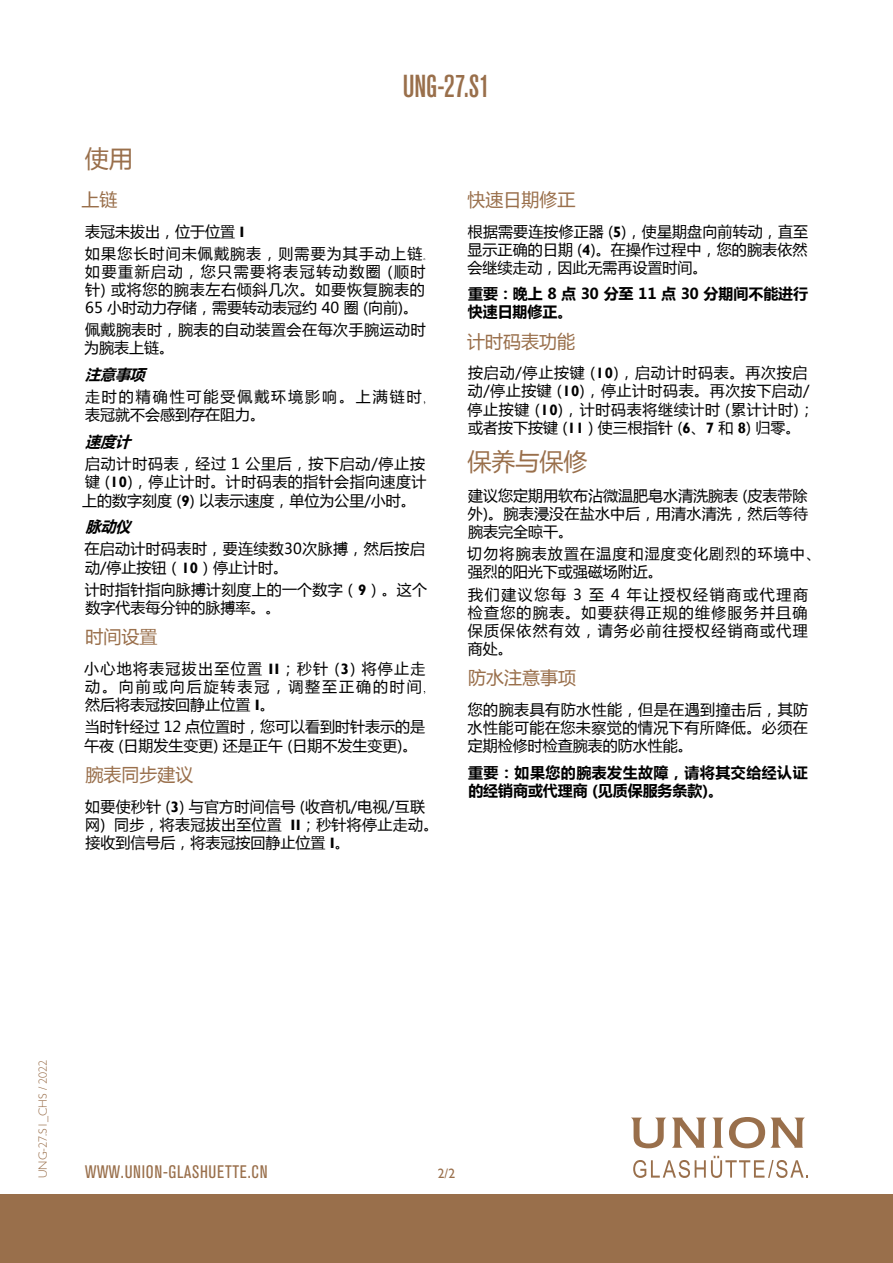
<style>
.page{position:relative;width:893px;height:1263px;background:#fff}
.page>*{position:absolute;margin:0;border:0;box-sizing:border-box;transform-origin:0 0}
.t1{font:500 condensed 31.5px "Akzidenz Grotesk BQ";letter-spacing:-.005em;color:#996f4b}
.Head_CHS{font:24px "Microsoft Ya Hei";color:#996f4b}
.Subhead_CHS{font:18px "Microsoft Ya Hei";color:#996f4b}
.t2{font:condensed 18px "Akzidenz Grotesk BQ";letter-spacing:.04em;color:#996f4b}
.Copy_CHS{font:15px/18px "Microsoft Ya Hei";letter-spacing:.025em;color:#000;text-align:justify}
.Copy_CHS-2{font:15px/18px "Microsoft Ya Hei";letter-spacing:.075em;color:#000}
.Copy_CHS-3{font:15px/18px "Microsoft Ya Hei";letter-spacing:.045em;color:#000}
.Copy_CHS-4{font:15px/18px "Microsoft Ya Hei";color:#000}
.Copy_CHS-5{font:15px/18px "Microsoft Ya Hei";letter-spacing:.085em;color:#000}
.Texte_Bold_CHS{font:700 15px/18px "Microsoft Ya Hei";letter-spacing:.03em;color:#000}
.Copy_CHS-6{font:15px/18px "Microsoft Ya Hei";letter-spacing:.13em;color:#000}
.Texte_Bold_CHS-2{font:700 15px/18px "Microsoft Ya Hei";letter-spacing:-.005em;color:#000}
.Texte_Bold_CHS-3{font:italic 700 15px "Microsoft Ya Hei";color:#000}
.t3{font:13.5px "Gill Sans";color:#996f4b}
.t4{font:300 12px "Gill Sans";color:#996f4b}
.s1{font-family:"Gill Sans";font-weight:700}
</style>
<div class="page">
<div style="left:0;top:1195px;width:893px;height:68px;background:#996f4b"></div>
<svg style="left:631px;top:1117px;width:35px;height:31px"></svg>
<svg style="left:672px;top:1117px;width:34px;height:31px"></svg>
<svg style="left:712px;top:1117px;width:11px;height:31px"></svg>
<svg style="left:729px;top:1117px;width:76px;height:31px"></svg>
<svg style="left:633px;top:1156px;width:175px;height:22px"></svg>
<p class="t1" style="left:403px;top:69px;width:89px">UNG-27.S1</p>
<p class="Head_CHS" style="left:85px;top:142px;width:49px">使用</p>
<p class="Subhead_CHS" style="left:82px;top:187px;width:37px">上链</p>
<p class="Copy_CHS-4" style="left:85px;top:222px;width:161px">表冠未拔出，位于位置 <span class="s1">I</span></p>
<p class="Copy_CHS-2" style="left:85px;top:244px;width:342px">如果您长时间未佩戴腕表，则需要为其手动上链如要重新启动，您只需要将表冠转动数圈 (顺时针) 或将您的腕表左右倾斜几次。如要恢复腕表的<br>65 小时动力存储，需要转动表冠约 40 圈 (向前)。</p>
<p class="Copy_CHS" style="left:84px;top:321px;width:343px">佩戴腕表时，腕表的自动装置会在每次手腕运动时为腕表上链。</p>
<p class="Texte_Bold_CHS-3" style="left:85px;top:364px;width:67px">注意事项</p>
<p class="Copy_CHS-6" style="left:85px;top:388px;width:338px">走时的精确性可能受佩戴环境影响。上满链时表冠就不会感到存在阻力。</p>
<p class="Texte_Bold_CHS-3" style="left:85px;top:431px;width:52px">速度计</p>
<p class="Copy_CHS" style="left:82px;top:454px;width:346px">启动计时码表，经过 1 公里后，按下启动/停止按键 (<span class="s1">10</span>)，停止计时。计时码表的指针会指向速度计上的数字刻度 (<span class="s1">9</span>) 以表示速度，单位为公里/小时。</p>
<p class="Texte_Bold_CHS-3" style="left:86px;top:516px;width:52px">脉动仪</p>
<p class="Copy_CHS" style="left:84px;top:540px;width:342px">在启动计时码表时，要连续数30次脉搏，然后按启动/停止按钮（<span class="s1">10</span>）停止计时。</p>
<p class="Copy_CHS" style="left:85px;top:580px;width:344px">计时指针指向脉搏计刻度上的一个数字（<span class="s1">9</span>）。这个数字代表每分钟的脉搏率。。</p>
<p class="Subhead_CHS" style="left:85px;top:624px;width:74px">时间设置</p>
<p class="Copy_CHS-5" style="left:84px;top:659px;width:343px">小心地将表冠拔出至位置 <span class="s1">II</span>；秒针 (<span class="s1">3</span>) 将停止走动。向前或向后旋转表冠，调整至正确的时间然后将表冠按回静止位置 <span class="s1">I</span>。</p>
<p class="Copy_CHS-4" style="left:84px;top:718px;width:343px">当时针经过 12 点位置时，您可以看到时针表示的是午夜 (日期发生变更) 还是正午 (日期不发生变更)。</p>
<p class="Subhead_CHS" style="left:85px;top:762px;width:109px">腕表同步建议</p>
<p class="Copy_CHS" style="left:85px;top:797px;width:355px;text-align:left">如要使秒针 (<span class="s1">3</span>) 与官方时间信号 (收音机/电视/互联网) 同步，将表冠拔出至位置 <span class="s1">II</span>；秒针将停止走动。接收到信号后，将表冠按回静止位置 <span class="s1">I</span>。</p>
<p class="Subhead_CHS" style="left:467px;top:187px;width:109px">快速日期修正</p>
<p class="Copy_CHS" style="left:467px;top:222px;width:342px">根据需要连按修正器 (<span class="s1">5</span>)，使星期盘向前转动，直至显示正确的日期 (<span class="s1">4</span>)。在操作过程中，您的腕表依然会继续走动，因此无需再设置时间。</p>
<p class="Texte_Bold_CHS-2" style="left:468px;top:284px;width:342px">重要：晚上 8 点 30 分至 11 点 30 分期间不能进行快速日期修正。</p>
<p class="Subhead_CHS" style="left:467px;top:329px;width:109px">计时码表功能</p>
<p class="Copy_CHS-3" style="left:468px;top:363px;width:348px">按启动/停止按键 (<span class="s1">10</span>)，启动计时码表。再次按启动/停止按键 (<span class="s1">10</span>)，停止计时码表。再次按下启动/停止按键 (<span class="s1">10</span>)，计时码表将继续计时 (累计计时)；或者按下按键 (<span class="s1">11</span> ) 使三根指针 (<span class="s1">6</span>、<span class="s1">7</span> 和 <span class="s1">8</span>) 归零。</p>
<p class="Head_CHS" style="left:467px;top:445px;width:121px">保养与保修</p>
<p class="Copy_CHS" style="left:468px;top:486px;width:342px">建议您定期用软布沾微温肥皂水清洗腕表 (皮表带除外)。腕表浸没在盐水中后，用清水清洗，然后等待腕表完全晾干。</p>
<p class="Copy_CHS-2" style="left:467px;top:544px;width:355px">切勿将腕表放置在温度和湿度变化剧烈的环境中、强烈的阳光下或强磁场附近。</p>
<p class="Copy_CHS" style="left:468px;top:585px;width:342px">我们建议您每 3 至 4 年让授权经销商或代理商检查您的腕表。如要获得正规的维修服务并且确保质保依然有效，请务必前往授权经销商或代理商处。</p>
<p class="Subhead_CHS" style="left:468px;top:665px;width:109px">防水注意事项</p>
<p class="Copy_CHS" style="left:467px;top:700px;width:342px">您的腕表具有防水性能，但是在遇到撞击后，其防水性能可能在您未察觉的情况下有所降低。必须在定期检修时检查腕表的防水性能。</p>
<p class="Texte_Bold_CHS" style="left:468px;top:763px;width:341px">重要：如果您的腕表发生故障，请将其交给经认证的经销商或代理商 (见质保服务条款)。</p>
<p class="t4" style="left:33px;top:1178px;width:120px;rotate:-90deg">UNG-27.S1_CHS / 2022</p>
<p class="t2" style="left:85px;top:1161px;width:184px">WWW.UNION-GLASHUETTE.CN</p>
<p class="t3" style="left:438px;top:1165px;width:19px">2/2</p>
</div>
